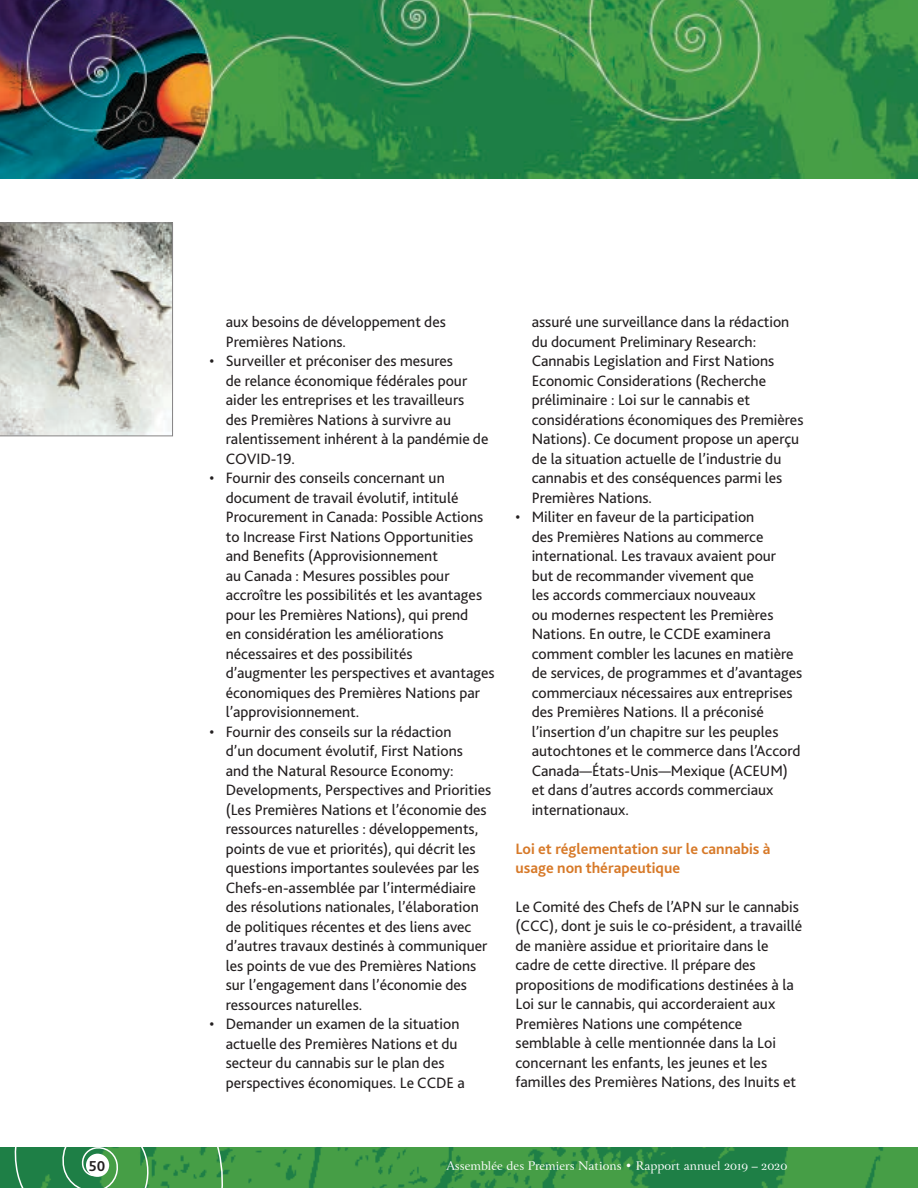
<style>
.page{position:relative;width:918px;height:1188px;background:#fff}
.page>*{position:absolute;margin:0;border:0;box-sizing:border-box;transform-origin:0 0}
.t1{font:15.75px/19.5px "Bliss 2";color:#231f20}
.t2{font:700 15.75px/19.5px "Bliss 2";color:#d77928}
.t3{font:700 15px "Bliss 2";color:#231f20}
.t4{font:12px "Arrus OSFBT";color:#fff}
</style>
<div class="page">
<img style="left:236px;top:1148px;width:682px;height:40px">
<img style="left:0;top:0;width:918px;height:178px">
<svg style="left:0;top:1148px;width:236px;height:40px"></svg>
<div style="left:86px;top:1154px;width:23px;height:23px;background:#fff;border-radius:50%"></div>
<svg style="left:0;top:222px;width:173px;height:214px"></svg>
<p class="t1" style="left:226px;top:312px;width:222px">aux besoins de développement des<br>Premières Nations.</p>
<p class="t1" style="left:226px;top:351px;width:264px;text-indent:-16px">• Surveiller et préconiser des mesures<br>de relance économique fédérales pour aider les entreprises et les travailleurs des Premières Nations à survivre au ralentissement inhérent à la pandémie de COVID-19.</p>
<p class="t1" style="left:226px;top:468px;width:270px;text-indent:-16px">• Fournir des conseils concernant un document de travail évolutif, intitulé Procurement in Canada: Possible Actions to Increase First Nations Opportunities and Benefits (Approvisionnement<br>au Canada : Mesures possibles pour accroître les possibilités et les avantages pour les Premières Nations), qui prend<br>en considération les améliorations nécessaires et des possibilités d’augmenter les perspectives et avantages économiques des Premières Nations par l’approvisionnement.</p>
<p class="t1" style="left:226px;top:721px;width:267px;text-indent:-16px">• Fournir des conseils sur la rédaction<br>d’un document évolutif, First Nations<br>and the Natural Resource Economy:<br>Developments, Perspectives and Priorities (Les Premières Nations et l’économie des ressources naturelles : développements, points de vue et priorités), qui décrit les questions importantes soulevées par les Chefs-en-assemblée par l’intermédiaire des résolutions nationales, l’élaboration de politiques récentes et des liens avec d’autres travaux destinés à communiquer les points de vue des Premières Nations sur l’engagement dans l’économie des ressources naturelles.</p>
<p class="t1" style="left:226px;top:1014px;width:241px;text-indent:-16px">• Demander un examen de la situation actuelle des Premières Nations et du secteur du cannabis sur le plan des perspectives économiques. Le CCDE a</p>
<p class="t1" style="left:532px;top:312px;width:273px">assuré une surveillance dans la rédaction du document Preliminary Research:<br>Cannabis Legislation and First Nations Economic Considerations (Recherche préliminaire : Loi sur le cannabis et considérations économiques des Premières Nations). Ce document propose un aperçu de la situation actuelle de l’industrie du cannabis et des conséquences parmi les Premières Nations.</p>
<p class="t1" style="left:532px;top:507px;width:272px;text-indent:-16px">• Militer en faveur de la participation<br>des Premières Nations au commerce international. Les travaux avaient pour<br>but de recommander vivement que<br>les accords commerciaux nouveaux<br>ou modernes respectent les Premières Nations. En outre, le CCDE examinera comment combler les lacunes en matière de services, de programmes et d’avantages commerciaux nécessaires aux entreprises des Premières Nations. Il a préconisé l’insertion d’un chapitre sur les peuples autochtones et le commerce dans l’Accord Canada—États-Unis—Mexique (ACEUM) et dans d’autres accords commerciaux internationaux.</p>
<p class="t2" style="left:516px;top:838px;width:257px">Loi et réglementation sur le cannabis à usage non thérapeutique</p>
<p class="t1" style="left:516px;top:897px;width:288px">Le Comité des Chefs de l’APN sur le cannabis (CCC), dont je suis le co-président, a travaillé de manière assidue et prioritaire dans le cadre de cette directive. Il prépare des propositions de modifications destinées à la Loi sur le cannabis, qui accorderaient aux Premières Nations une compétence semblable à celle mentionnée dans la Loi concernant les enfants, les jeunes et les familles des Premières Nations, des Inuits et</p>
<p class="t3" style="left:89px;top:1156px;width:18px">50</p>
<p class="t4" style="left:446px;top:1158px;width:342px">Assemblée des Premiers Nations • Rapport annuel 2019 – 2020</p>
</div>
